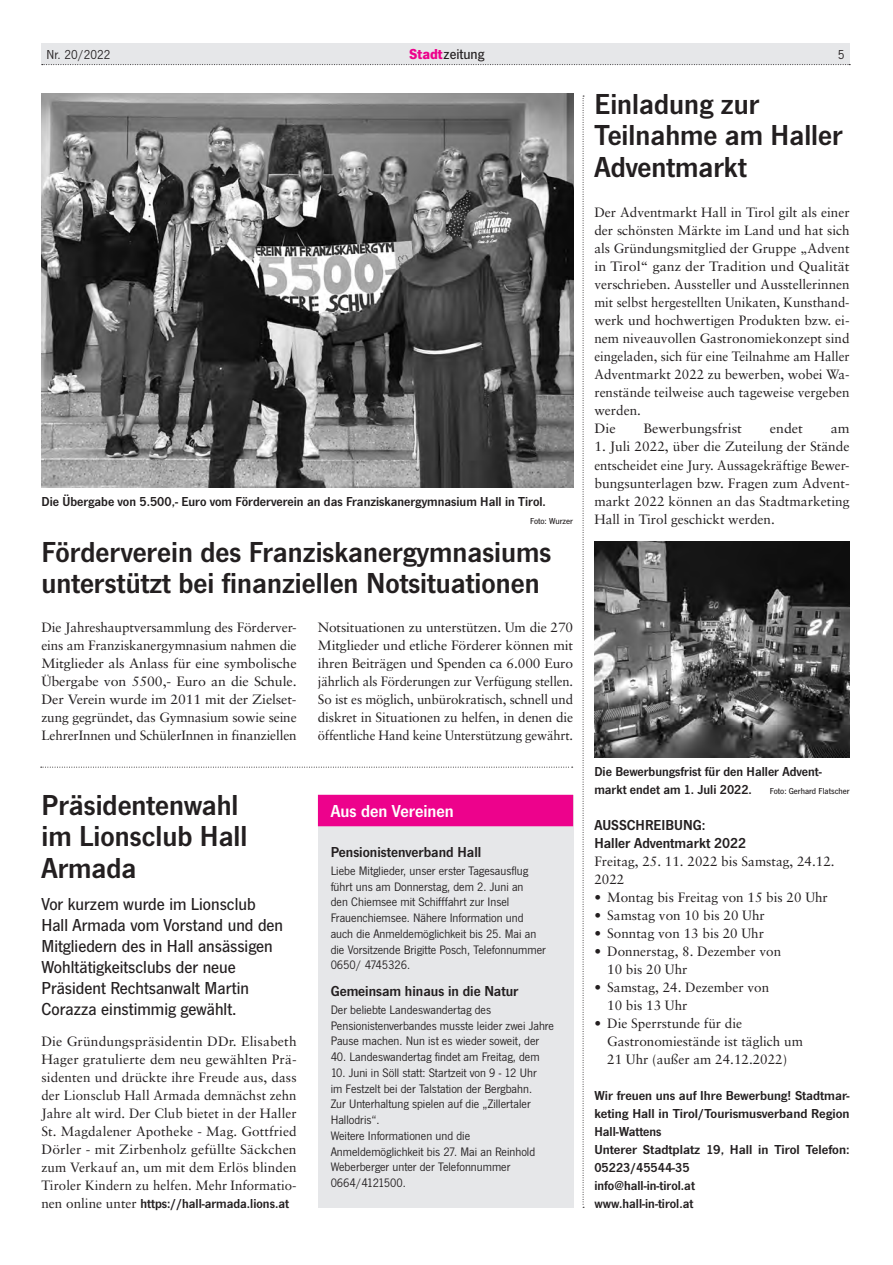
<style>
.page{position:relative;width:893px;height:1265px;background:#fff}
.page>*{position:absolute;margin:0;border:0;box-sizing:border-box;transform-origin:0 0}
.t1{font:600 30px/31.5px "News Got T";color:#231f20}
.t2{font:500 18px/21px "News Got T";color:#231f20}
.t3{font:600 18px "News Got T";color:#fff}
.t4{font:600 15px/18px "News Got T";color:#231f20}
.t5{font:500 15px "News Got T";color:#231f20}
.t6{font:13.5px/18px "Sabon";color:#231f20}
.t7{font:600 13.5px/18px "News Got T";color:#231f20}
.t8{font:13.5px "Sabon";color:#231f20;scale:1.05 1}
.t9{font:13.5px "News Got T";color:#231f20}
.t10{font:12.75px/15.8px "News Got T";color:#231f20}
.t11{font:500 9px "News Got T";color:#231f20}
.s1{font-weight:700;color:#ed028c}
.s2{font-family:"Sabon";font-weight:400}
</style>
<div class="page">
<div style="left:41px;top:43px;width:808px;height:22px;background:#e6e7e9"></div>
<svg style="left:42px;top:64px;width:808px;height:1px"></svg>
<img style="left:41px;top:94px;width:532px;height:393px">
<div style="left:318px;top:795px;width:255px;height:412px;background:#e6e7e9"></div>
<div style="left:318px;top:795px;width:255px;height:31px;background:#ed028c"></div>
<svg style="left:41px;top:767px;width:531px;height:1px"></svg>
<img style="left:594px;top:542px;width:255px;height:215px">
<svg style="left:582px;top:96px;width:2px;height:1112px"></svg>
<p class="t9" style="left:47px;top:47px;width:65px">Nr. 20/2022</p>
<p class="t5" style="left:409px;top:46px;width:77px"><span class="s1">Stadt</span>zeitung</p>
<p class="t9" style="left:838px;top:47px;width:8px">5</p>
<p class="t7" style="left:41px;top:492px;width:506px">Die Übergabe von 5.500,- Euro vom Förderverein an das Franziskanergymnasium Hall in Tirol.</p>
<p class="t11" style="left:530px;top:515px;width:45px">Foto: Wurzer</p>
<h1 class="t1" style="left:41px;top:535px;width:511px">Förderverein des Franziskanergymnasiums unterstützt bei finanziellen Notsituationen</h1>
<p class="t6" style="left:41px;top:618px;width:257px;text-align:justify">Die Jahreshauptversammlung des Förderver&shy;eins am Franziskanergymnasium nahmen die Mitglieder als Anlass für eine symbolische Übergabe von 5500,- Euro an die Schule.<br>Der Verein wurde im 2011 mit der Zielset&shy;zung gegründet, das Gymnasium sowie seine LehrerInnen und SchülerInnen in finanziellen</p>
<p class="t6" style="left:318px;top:618px;width:257px;text-align:justify">Notsituationen zu unterstützen. Um die 270<br>Mitglieder und etliche Förderer können mit ihren Beiträgen und Spenden ca 6.000 Euro jährlich als Förderungen zur Verfügung stellen.<br>So ist es möglich, unbürokratisch, schnell und diskret in Situationen zu helfen, in denen die öffentliche Hand keine Unterstützung gewährt.</p>
<h1 class="t1" style="left:41px;top:788px;width:207px">Präsidentenwahl im Lionsclub Hall<br>Armada</h1>
<h2 class="t2" style="left:41px;top:893px;width:243px">Vor kurzem wurde im Lionsclub<br>Hall Armada vom Vorstand und den<br>Mitgliedern des in Hall ansässigen<br>Wohltätigkeitsclubs der neue<br>Präsident Rechtsanwalt Martin<br>Corazza einstimmig gewählt.</h2>
<p class="t6" style="left:41px;top:1032px;width:257px;text-align:justify">Die Gründungspräsidentin DDr. Elisabeth Hager gratulierte dem neu gewählten Prä&shy;sidenten und drückte ihre Freude aus, dass der Lionsclub Hall Armada demnächst zehn Jahre alt wird. Der Club bietet in der Haller St. Magdalener Apotheke - Mag. Gottfried Dörler - mit Zirbenholz gefüllte Säckchen zum Verkauf an, um mit dem Erlös blinden Tiroler Kindern zu helfen. Mehr Informatio-</p>
<p class="t7" style="left:41px;top:1194px;width:249px"><span class="s2">nen online unter</span> https://hall-armada.lions.at</p>
<h2 class="t3" style="left:331px;top:800px;width:125px">Aus den Vereinen</h2>
<p class="t4" style="left:331px;top:842px;width:152px">Pensionistenverband Hall</p>
<p class="t10" style="left:331px;top:862px;width:217px">Liebe Mitglieder, unser erster Tagesausflug führt uns am Donnerstag, dem 2. Juni an<br>den Chiemsee mit Schifffahrt zur Insel Frauenchiemsee. Nähere Information und auch die Anmeldemöglichkeit bis 25. Mai an die Vorsitzende Brigitte Posch, Telefonnummer 0650/ 4745326.</p>
<p class="t4" style="left:331px;top:981px;width:189px">Gemeinsam hinaus in die Natur</p>
<p class="t10" style="left:331px;top:1001px;width:225px">Der beliebte Landeswandertag des<br>Pensionistenverbandes musste leider zwei Jahre<br>Pause machen. Nun ist es wieder soweit, der</p>
<p class="t10" style="left:331px;top:1049px;width:210px">40. Landeswandertag findet am Freitag, dem</p>
<p class="t10" style="left:331px;top:1064px;width:208px">10. Juni in Söll statt: Startzeit von 9 - 12 Uhr im Festzelt bei der Talstation der Bergbahn.<br>Zur Unterhaltung spielen auf die „Zillertaler Hallodris“.<br>Weitere Informationen und die Anmeldemöglichkeit bis 27. Mai an Reinhold Weberberger unter der Telefonnummer 0664/4121500.</p>
<h1 class="t1" style="left:594px;top:87px;width:250px">Einladung zur<br>Teilnahme am Haller<br>Adventmarkt</h1>
<p class="t6" style="left:594px;top:204px;width:257px">Der Adventmarkt Hall in Tirol gilt als einer der schönsten Märkte im Land und hat sich als Gründungsmitglied der Gruppe „Advent in Tirol“ ganz der Tradition und Qualität verschrieben. Aussteller und Ausstellerinnen mit selbst hergestellten Unikaten, Kunsthand&shy;werk und hochwertigen Produkten bzw. ei&shy;nem niveauvollen Gastronomiekonzept sind eingeladen, sich für eine Teilnahme am Haller Adventmarkt 2022 zu bewerben, wobei Wa&shy;renstände teilweise auch tageweise vergeben werden.<br>Die</p>
<p class="t8" style="left:643px;top:421px;width:95px">Bewerbungsfrist</p>
<p class="t8" style="left:770px;top:421px;width:33px">endet</p>
<p class="t8" style="left:830px;top:421px;width:19px">am</p>
<p class="t6" style="left:594px;top:438px;width:257px;text-align:justify">1. Juli 2022, über die Zuteilung der Stände entscheidet eine Jury. Aussagekräftige Bewer&shy;bungsunterlagen bzw. Fragen zum Advent&shy;markt 2022 können an das Stadtmarketing Hall in Tirol geschickt werden.</p>
<p class="t7" style="left:594px;top:762px;width:229px">Die Bewerbungsfrist für den Haller Advent&shy;markt endet am 1. Juli 2022.</p>
<p class="t11" style="left:770px;top:785px;width:81px">Foto: Gerhard Flatscher</p>
<p class="t4" style="left:594px;top:815px;width:153px">AUSSCHREIBUNG:<br>Haller Adventmarkt 2022</p>
<p class="t6" style="left:594px;top:852px;width:242px">Freitag, 25. 11. 2022 bis Samstag, 24.12.<br>2022</p>
<p class="t6" style="left:594px;top:888px;width:235px">• Montag bis Freitag von 15 bis 20 Uhr</p>
<p class="t6" style="left:594px;top:906px;width:172px">• Samstag von 10 bis 20 Uhr</p>
<p class="t6" style="left:594px;top:924px;width:171px">• Sonntag von 13 bis 20 Uhr</p>
<p class="t6" style="left:607px;top:942px;width:176px;text-indent:-13px">• Donnerstag, 8. Dezember von<br>10 bis 20 Uhr</p>
<p class="t6" style="left:607px;top:978px;width:163px;text-indent:-13px">• Samstag, 24. Dezember von<br>10 bis 13 Uhr</p>
<p class="t6" style="left:607px;top:1014px;width:197px;text-indent:-13px">• Die Sperrstunde für die<br>Gastronomiestände ist täglich um<br>21 Uhr (außer am 24.12.2022)</p>
<p class="t7" style="left:594px;top:1086px;width:257px">Wir freuen uns auf Ihre Bewerbung! Stadtmar&shy;keting Hall in Tirol/Tourismusverband Region<br>Hall-Wattens<br>Unterer Stadtplatz 19, Hall in Tirol Telefon:<br>05223/45544-35<br>info@hall-in-tirol.at<br>www.hall-in-tirol.at</p>
</div>
